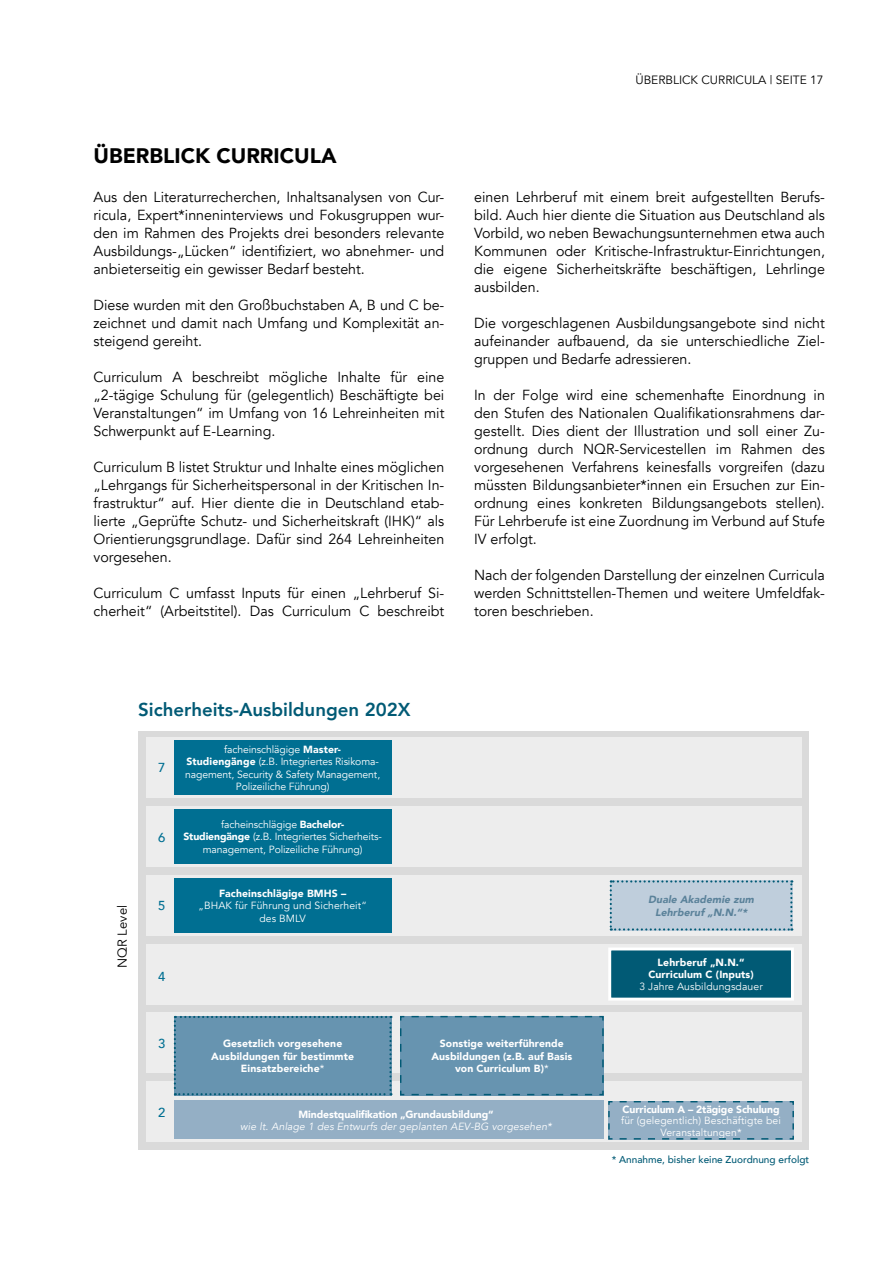
<style>
.page{position:relative;width:893px;height:1263px;background:#fff}
.page>*{position:absolute;margin:0;border:0;box-sizing:border-box;transform-origin:0 0}
.t1{font:900 21px "Avenir LT Com";color:#000}
.t2{font:800 18.6px "Avenir LT Com";color:#015a75}
.t3{font:14.55px/18px "Avenir LT Com";color:#000;text-align:justify}
.t4{font:13.05px "Avenir LT Com";letter-spacing:.01em;color:#000}
.t5{font:500 13.05px "Avenir LT Com";color:#006f92}
.t6{font:12px "Avenir LT Com";color:#000}
.t7{font:10.35px/12.5px "Avenir LT Com";letter-spacing:-.01em;color:#fff;text-align:center}
.t8{font:900 10.35px/12.5px "Avenir LT Com";letter-spacing:.01em;color:#fff;text-align:center}
.t9{font:10.35px/11.4px "Avenir LT Com";letter-spacing:.01em;color:#fff;text-align:center}
.t10{font:900 10.35px "Avenir LT Com";letter-spacing:-.01em;color:#fff}
.t11{font:italic 10.35px "Avenir LT Com";letter-spacing:.01em;color:#fff}
.t12{font:italic 900 10.35px/12.5px "Avenir LT Com";color:#5b829a;text-align:center}
.t13{font:500 10.05px "Avenir LT Com";color:#015a75}
.s1{font-weight:900}
.s2{font-weight:400}
</style>
<div class="page">
<div style="left:138px;top:731px;width:671px;height:418px;background:#dadada"></div>
<div style="left:147px;top:1081px;width:655px;height:61px;background:#ededed"></div>
<div style="left:147px;top:1012px;width:655px;height:61px;background:#ededed"></div>
<div style="left:147px;top:943px;width:655px;height:61px;background:#ededed"></div>
<div style="left:147px;top:875px;width:655px;height:61px;background:#ededed"></div>
<div style="left:147px;top:806px;width:655px;height:61px;background:#ededed"></div>
<div style="left:147px;top:737px;width:655px;height:61px;background:#ededed"></div>
<div style="left:174px;top:1100px;width:430px;height:39px;background:#94afc5"></div>
<div style="left:174px;top:1016px;width:218px;height:79px;background:#6794b0"></div>
<div style="left:174px;top:878px;width:218px;height:54px;background:#006f92"></div>
<div style="left:174px;top:809px;width:218px;height:54px;background:#006f92"></div>
<div style="left:174px;top:740px;width:218px;height:54px;background:#006f92"></div>
<svg style="left:400px;top:1015px;width:394px;height:125px"></svg>
<div style="left:610px;top:949px;width:182px;height:50px;background:#015a75"></div>
<div style="left:608px;top:947px;width:186px;height:53px;border:3px solid #fff"></div>
<svg style="left:610px;top:880px;width:182px;height:50px;background:#b8c9d8"></svg>
<h1 class="t1" style="left:94px;top:143px;width:245px">ÜBERBLICK CURRICULA</h1>
<p class="t3" style="left:94px;top:188px;width:352px">Aus den Literaturrecherchen, Inhaltsanalysen von Cur&shy;ricula, Expert*inneninterviews und Fokusgruppen wur&shy;den im Rahmen des Projekts drei besonders relevante Ausbildungs-„Lücken“ identifiziert, wo abnehmer- und anbieterseitig ein gewisser Bedarf besteht.</p>
<p class="t3" style="left:94px;top:296px;width:352px">Diese wurden mit den Großbuchstaben A, B und C be&shy;zeichnet und damit nach Umfang und Komplexität an&shy;steigend gereiht.</p>
<p class="t3" style="left:94px;top:368px;width:352px">Curriculum A beschreibt mögliche Inhalte für eine „2-tägige Schulung für (gelegentlich) Beschäftigte bei Veranstaltungen“ im Umfang von 16 Lehreinheiten mit Schwerpunkt auf E-Learning.</p>
<p class="t3" style="left:94px;top:458px;width:352px">Curriculum B listet Struktur und Inhalte eines möglichen „Lehrgangs für Sicherheitspersonal in der Kritischen In&shy;frastruktur“ auf. Hier diente die in Deutschland etab&shy;lierte „Geprüfte Schutz- und Sicherheitskraft (IHK)“ als Orientierungsgrundlage. Dafür sind 264 Lehreinheiten vorgesehen.</p>
<p class="t3" style="left:94px;top:584px;width:352px">Curriculum C umfasst Inputs für einen „Lehrberuf Si&shy;cherheit“ (Arbeitstitel). Das Curriculum C beschreibt</p>
<p class="t6" style="left:635px;top:73px;width:190px">ÜBERBLICK CURRICULA | SEITE 17</p>
<p class="t3" style="left:474px;top:188px;width:352px">einen Lehrberuf mit einem breit aufgestellten Berufs&shy;bild. Auch hier diente die Situation aus Deutschland als Vorbild, wo neben Bewachungsunternehmen etwa auch Kommunen oder Kritische-Infrastruktur-Einrichtungen, die eigene Sicherheitskräfte beschäftigen, Lehrlinge ausbilden.</p>
<p class="t3" style="left:474px;top:314px;width:352px">Die vorgeschlagenen Ausbildungsangebote sind nicht aufeinander aufbauend, da sie unterschiedliche Ziel&shy;gruppen und Bedarfe adressieren.</p>
<p class="t3" style="left:474px;top:386px;width:352px">In der Folge wird eine schemenhafte Einordnung in den Stufen des Nationalen Qualifikationsrahmens dar&shy;gestellt. Dies dient der Illustration und soll einer Zu&shy;ordnung durch NQR-Servicestellen im Rahmen des vorgesehenen Verfahrens keinesfalls vorgreifen (dazu müssten Bildungsanbieter*innen ein Ersuchen zur Ein&shy;ordnung eines konkreten Bildungsangebots stellen).<br>Für Lehrberufe ist eine Zuordnung im Verbund auf Stufe IV erfolgt.</p>
<p class="t3" style="left:474px;top:566px;width:352px">Nach der folgenden Darstellung der einzelnen Curricula werden Schnittstellen-Themen und weitere Umfeldfak&shy;toren beschrieben.</p>
<p class="t2" style="left:138px;top:699px;width:274px">Sicherheits-Ausbildungen 202X</p>
<p class="t5" style="left:158px;top:760px;width:9px">7</p>
<p class="t5" style="left:158px;top:830px;width:9px">6</p>
<p class="t7" style="left:185px;top:743px;width:197px">facheinschlägige <span class="s1">Master-<br>Studiengänge</span> (z.B. Integriertes Risikoma&shy;nagement, Security &amp; Safety Management, Polizeiliche Führung)</p>
<p class="t7" style="left:183px;top:818px;width:200px">facheinschlägige <span class="s1">Bachelor-<br>Studiengänge</span> (z.B. Integriertes Sicherheits&shy;management, Polizeiliche Führung)</p>
<p class="t4" style="left:115px;top:968px;width:65px;rotate:-90deg">NQR Level</p>
<p class="t5" style="left:158px;top:898px;width:9px">5</p>
<p class="t5" style="left:158px;top:968px;width:9px">4</p>
<p class="t8" style="left:219px;top:887px;width:129px">Facheinschlägige BMHS –</p>
<p class="t9" style="left:199px;top:900px;width:170px;line-height:12.5px">„BHAK für Führung und Sicherheit“ des BMLV</p>
<p class="t12" style="left:648px;top:893px;width:109px">Duale Akademie zum<br>Lehrberuf „N.N.“*</p>
<p class="t8" style="left:648px;top:956px;width:107px">Lehrberuf „N.N.“<br>Curriculum C (Inputs)</p>
<p class="t9" style="left:639px;top:981px;width:125px">3 Jahre Ausbildungsdauer</p>
<p class="t5" style="left:158px;top:1035px;width:9px">3</p>
<p class="t5" style="left:158px;top:1104px;width:9px">2</p>
<p class="t8" style="left:211px;top:1037px;width:144px">Gesetzlich vorgesehene<br>Ausbildungen für bestimmte<br>Einsatzbereiche<span class="s2">*</span></p>
<p class="t8" style="left:431px;top:1037px;width:142px">Sonstige weiterführende<br>Ausbildungen (z.B. auf Basis von Curriculum B)<span class="s2">*</span></p>
<p class="t10" style="left:299px;top:1108px;width:197px">Mindestqualifikation „Grundausbildung“</p>
<p class="t11" style="left:240px;top:1120px;width:313px">wie lt. Anlage 1 des Entwurfs der geplanten AEV-BG vorgesehen*</p>
<p class="t10" style="left:623px;top:1103px;width:158px">Curriculum A – 2tägige Schulung</p>
<p class="t9" style="left:621px;top:1115px;width:161px">für (gelegentlich) Beschäftigte bei<br>Veranstaltungen*</p>
<p class="t13" style="left:612px;top:1153px;width:199px">* Annahme, bisher keine Zuordnung erfolgt</p>
</div>
